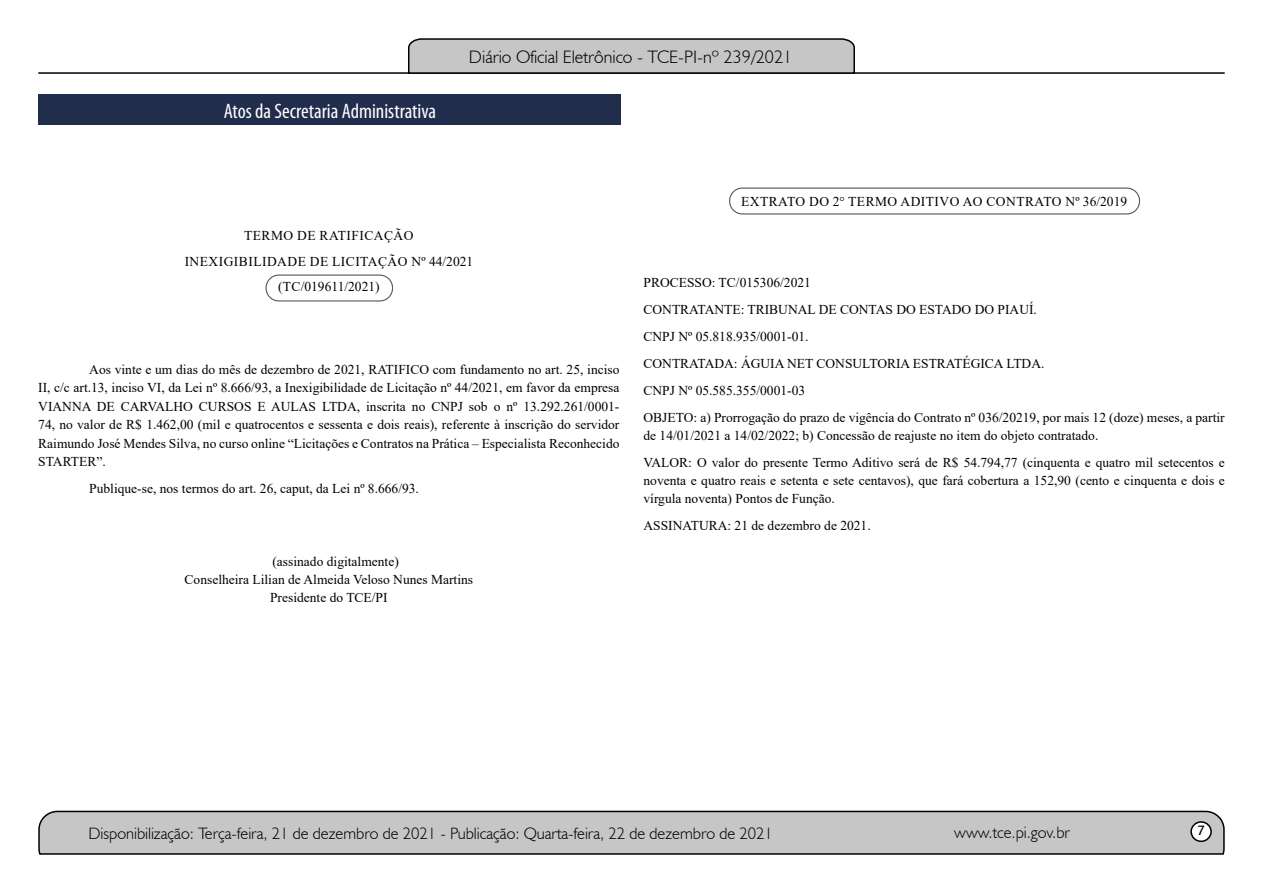
<style>
.page{position:relative;width:1263px;height:893px;background:#fff}
.page>*{position:absolute;margin:0;border:0;box-sizing:border-box;transform-origin:0 0}
.t1{font:condensed 21px "Myriad Pro";color:#fff}
.t2{font:300 18px "Humanist 521 BT";color:#000}
.t3{font:300 16.5px "Humanist 521 BT";color:#000}
.t4{font:15px "Estrangelo Edessa";color:#000}
.t5{font:13.5px/27px "Times New Roman";color:#000}
.t6{font:13.5px/25.5px "Times New Roman";letter-spacing:.035em;color:#000;text-align:center}
</style>
<div class="page">
<svg style="left:38px;top:810px;width:1187px;height:45px;background:#b9b9b9"></svg>
<div style="left:1191px;top:822px;width:20px;height:19px;background:#fff;border-radius:50%"></div>
<div style="left:1190px;top:821px;width:22px;height:21px;border:2px solid #000;border-radius:50%"></div>
<hr style="left:38px;top:72px;width:1187px;height:2px;background:#000">
<svg style="left:407px;top:38px;width:449px;height:36px;background:#b4b4b4"></svg>
<div style="left:39px;top:94px;width:582px;height:31px;background:#212d4c"></div>
<div style="left:265px;top:275px;width:128px;height:27px;border:1px solid #575756;border-radius:13px"></div>
<div style="left:729px;top:188px;width:411px;height:27px;border:1px solid #575756;border-radius:13px"></div>
<h1 class="t1" style="left:224px;top:98px;width:214px">Atos da Secretaria Administrativa</h1>
<h2 class="t2" style="left:469px;top:46px;width:325px">Diário Oficial Eletrônico - TCE-PI-nº 239/2021</h2>
<p class="t6" style="left:741px;top:189px;width:387px">EXTRATO DO 2° TERMO ADITIVO AO CONTRATO Nº 36/2019</p>
<p class="t6" style="left:185px;top:223px;width:290px">TERMO DE RATIFICAÇÃO<br>INEXIGIBILIDADE DE LICITAÇÃO Nº 44/2021 (TC/019611/2021)</p>
<p class="t5" style="left:38px;top:360px;width:583px;line-height:18.5px;text-align:justify;text-indent:51px">Aos vinte e um dias do mês de dezembro de 2021, RATIFICO com fundamento no art. 25, inciso II, c/c art.13, inciso VI, da Lei nº 8.666/93, a Inexigibilidade de Licitação nº 44/2021, em favor da empresa VIANNA DE CARVALHO CURSOS E AULAS LTDA, inscrita no CNPJ sob o nº 13.292.261/0001- 74, no valor de R$ 1.462,00 (mil e quatrocentos e sessenta e dois reais), referente à inscrição do servidor Raimundo José Mendes Silva, no curso online “Licitações e Contratos na Prática – Especialista Reconhecido STARTER”.</p>
<p class="t5" style="left:89px;top:475px;width:331px">Publique-se, nos termos do art. 26, caput, da Lei nº 8.666/93.</p>
<p class="t5" style="left:272px;top:548px;width:128px">(assinado digitalmente)</p>
<p class="t5" style="left:185px;top:566px;width:290px">Conselheira Lilian de Almeida Veloso Nunes Martins</p>
<p class="t5" style="left:270px;top:584px;width:119px">Presidente do TCE/PI</p>
<p class="t5" style="left:643px;top:269px;width:583px">PROCESSO: TC/015306/2021<br>CONTRATANTE: TRIBUNAL DE CONTAS DO ESTADO DO PIAUÍ.<br>CNPJ Nº 05.818.935/0001-01.<br>CONTRATADA: ÁGUIA NET CONSULTORIA ESTRATÉGICA LTDA.<br>CNPJ Nº 05.585.355/0001-03<br>OBJETO: a) Prorrogação do prazo de vigência do Contrato nº 036/20219, por mais 12 (doze) meses, a partir</p>
<p class="t5" style="left:643px;top:422px;width:583px">de 14/01/2021 a 14/02/2022; b) Concessão de reajuste no item do objeto contratado.<br>VALOR: O valor do presente Termo Aditivo será de R$ 54.794,77 (cinquenta e quatro mil setecentos e</p>
<p class="t5" style="left:643px;top:471px;width:583px;line-height:18px">noventa e quatro reais e setenta e sete centavos), que fará cobertura a 152,90 (cento e cinquenta e dois e vírgula noventa) Pontos de Função.</p>
<p class="t5" style="left:643px;top:512px;width:229px">ASSINATURA: 21 de dezembro de 2021.</p>
<p class="t3" style="left:89px;top:823px;width:686px">Disponibilização: Terça-feira, 21 de dezembro de 2021 - Publicação: Quarta-feira, 22 de dezembro de 2021</p>
<p class="t3" style="left:954px;top:822px;width:117px">www.tce.pi.gov.br</p>
<p class="t4" style="left:1197px;top:823px;width:9px">7</p>
</div>
